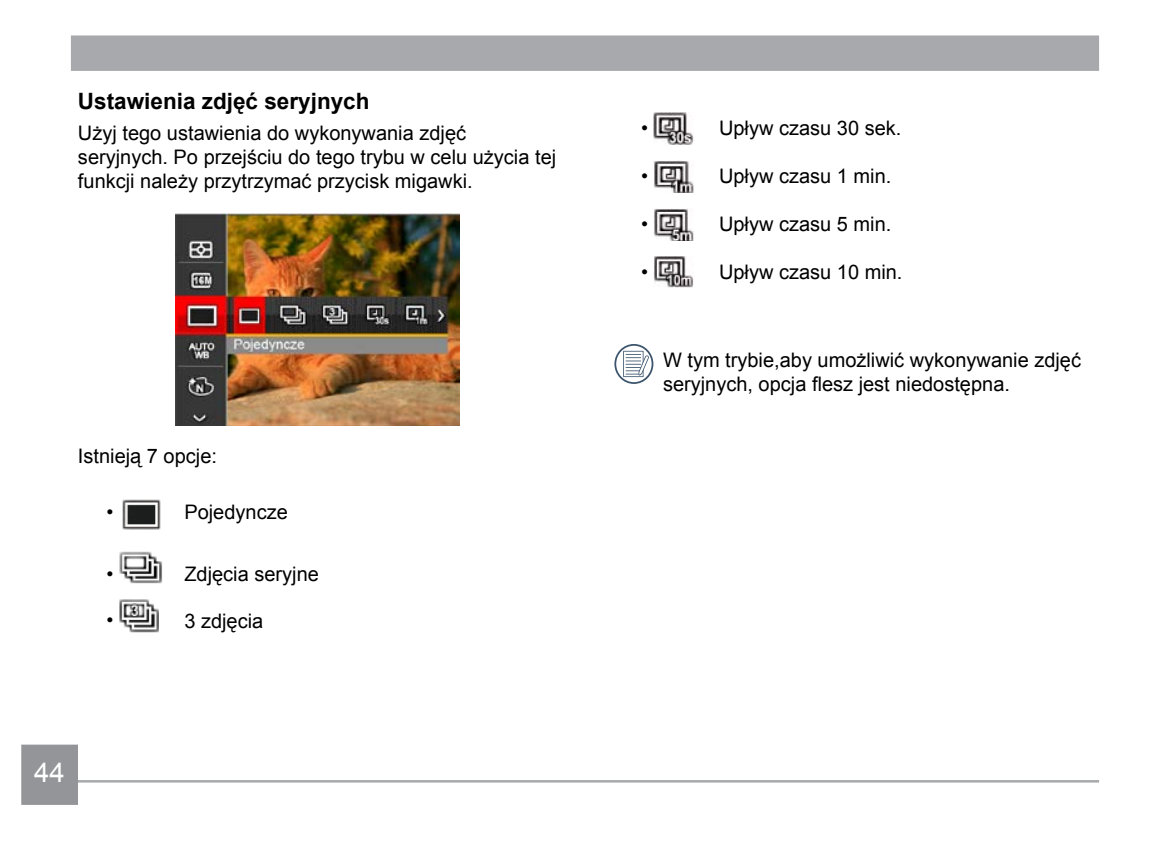
<style>
.page{position:relative;width:1170px;height:851px;background:#fff}
.page>*{position:absolute;margin:0;border:0;box-sizing:border-box;transform-origin:0 0}
.t1{font:27.5px "Arial";color:#fff}
.t2{font:700 22.5px "Arial";color:#000}
.t3{font:20px/24px "Arial";color:#000}
</style>
<div class="page">
<div style="left:71px;top:35px;width:1027px;height:36px;background:#a7a9ac;border:2px solid #a7a9ac"></div>
<hr style="left:78px;top:780px;width:1020px;height:2px;background:#a7a9ac">
<div style="left:21px;top:744px;width:57px;height:60px;background:#939598;border:2px solid #939598"></div>
<img style="left:653px;top:112px;width:40px;height:33px">
<img style="left:653px;top:160px;width:40px;height:33px">
<img style="left:654px;top:208px;width:39px;height:33px">
<img style="left:653px;top:256px;width:40px;height:32px">
<svg style="left:614px;top:344px;width:39px;height:40px"></svg>
<img style="left:176px;top:213px;width:283px;height:212px">
<img style="left:122px;top:499px;width:39px;height:31px">
<img style="left:119px;top:551px;width:43px;height:32px">
<img style="left:119px;top:599px;width:39px;height:33px">
<p class="t2" style="left:78px;top:86px;width:293px">Ustawienia zdjęć seryjnych</p>
<p class="t3" style="left:78px;top:121px;width:479px">Użyj tego ustawienia do wykonywania zdjęć seryjnych. Po przejściu do tego trybu w celu użycia tej funkcji należy przytrzymać przycisk migawki.</p>
<p class="t3" style="left:78px;top:444px;width:140px">Istnieją 7 opcje:</p>
<p class="t3" style="left:106px;top:499px;width:8px">•</p>
<p class="t3" style="left:184px;top:499px;width:105px">Pojedyncze</p>
<p class="t3" style="left:106px;top:562px;width:8px">•</p>
<p class="t3" style="left:184px;top:562px;width:136px">Zdjęcia seryjne</p>
<p class="t3" style="left:106px;top:608px;width:8px">•</p>
<p class="t3" style="left:184px;top:608px;width:80px">3 zdjęcia</p>
<h1 class="t1" style="left:34px;top:754px;width:32px">44</h1>
<p class="t3" style="left:641px;top:116px;width:8px">•</p>
<p class="t3" style="left:719px;top:116px;width:184px">Upływ czasu 30 sek.</p>
<p class="t3" style="left:641px;top:164px;width:8px">•</p>
<p class="t3" style="left:719px;top:164px;width:174px">Upływ czasu 1 min.</p>
<p class="t3" style="left:641px;top:212px;width:8px">•</p>
<p class="t3" style="left:719px;top:212px;width:174px">Upływ czasu 5 min.</p>
<p class="t3" style="left:641px;top:260px;width:8px">•</p>
<p class="t3" style="left:719px;top:260px;width:185px">Upływ czasu 10 min.</p>
<p class="t3" style="left:663px;top:348px;width:419px">W tym trybie,aby umożliwić wykonywanie zdjęć seryjnych, opcja flesz jest niedostępna.</p>
</div>
